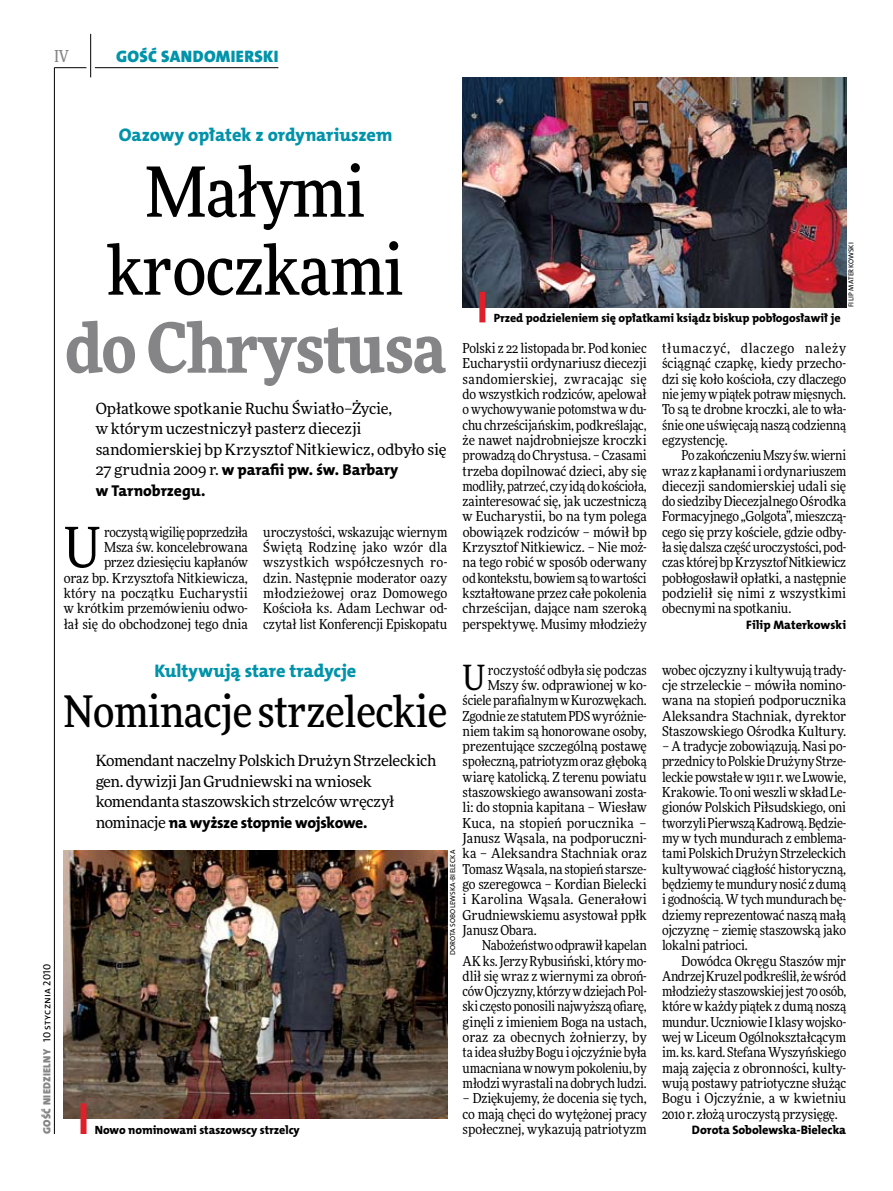
<style>
.page{position:relative;width:893px;height:1191px;background:#fff}
.page>*{position:absolute;margin:0;border:0;box-sizing:border-box;transform-origin:0 0}
.t1{font:500 69px/78px "Freeday Narrow";letter-spacing:-.01em;color:#000;text-align:center}
.t2{font:900 69px "Freeday Narrow";letter-spacing:-.01em;color:#858486}
.t3{font:55.95px "Freeday Narrow News";color:#000}
.t4{font:500 43.5px "Freeday Narrow";letter-spacing:-.01em;color:#000}
.t5{font:34.8px "Freeday Narrow News";color:#000}
.t6{font:18.3px "The Mix HP8 Ex Bld";letter-spacing:-.005em;color:#0093aa}
.t7{font:16.65px "The Mix HP9 Blk";letter-spacing:.02em;color:#0093aa}
.t8{font:500 16.5px "Freeday Narrow";color:#858486;scale:.9 1}
.t9{font:15.75px/20.4px "The Mix HP8 Ex Bld";letter-spacing:-.005em;color:#000}
.t10{font:15.45px/20.4px "Freeday News";letter-spacing:-.015em;color:#000}
.t11{font:13.65px/15.3px "Freeday Narrow News";letter-spacing:-.01em;color:#000;text-align:justify}
.t12{font:13.65px "Freeday Narrow News";letter-spacing:.01em;color:#000}
.t13{font:12.3px "The Mix HP8 Ex Bld";color:#000}
.t14{font:12px "The Mix HP8 Ex Bld";letter-spacing:-.005em;color:#000}
.t15{font:10.5px "The Mix HP9 Blk";letter-spacing:.025em;color:#858486}
.t16{font:7.2px "The Mix HP5 Plain";letter-spacing:.015em;color:#000}
.s1{font-family:"Freeday News";font-size:15.45px}
.s2{font-family:"The Mix HP5 Plain";color:#000}
</style>
<div class="page">
<hr style="left:54px;top:67px;width:1px;height:1067px;background:#000">
<hr style="left:90px;top:34px;width:1px;height:43px;background:#000">
<hr style="left:54px;top:67px;width:32px;height:1px;background:#000">
<hr style="left:95px;top:67px;width:183px;height:1px;background:#000">
<img style="left:463px;top:77px;width:383px;height:230px">
<img style="left:64px;top:850px;width:383px;height:268px">
<div style="left:479px;top:292px;width:6px;height:30px;background:#df1f2a"></div>
<div style="left:81px;top:1103px;width:6px;height:31px;background:#df1f2a"></div>
<p class="t8" style="left:54px;top:46px;width:17px">IV</p>
<p class="t7" style="left:116px;top:46px;width:164px">GOŚĆ SANDOMIERSKI</p>
<h3 class="t6" style="left:119px;top:123px;width:275px">Oazowy opłatek z ordynariuszem</h3>
<h1 class="t1" style="left:107px;top:152px;width:299px">Małymi kroczkami</h1>
<h1 class="t2" style="left:65px;top:303px;width:382px">do Chrystusa</h1>
<p class="t10" style="left:96px;top:398px;width:352px">Opłatkowe spotkanie Ruchu Światło–Życie,<br>w którym uczestniczył pasterz diecezji sandomierskiej bp Krzysztof Nitkiewicz, odbyło się</p>
<p class="t9" style="left:96px;top:460px;width:304px"><span class="s1">27 grudnia 2009 r.</span> w parafii pw. św. Barbary w Tarnobrzegu.</p>
<p class="t11" style="left:64px;top:524px;width:186px;text-align:right">roczystą wigilię poprzedziła<br>Msza św. koncelebrowana<br>przez dziesięciu kapłanów<br>oraz bp. Krzysztofa Nitkiewicza, który na początku Eucharystii w krótkim przemówieniu odwo&shy;łał się do obchodzonej tego dnia</p>
<p class="t11" style="left:263px;top:524px;width:186px">uroczystości, wskazując wiernym Świętą Rodzinę jako wzór dla wszystkich współczesnych ro&shy;dzin. Następnie moderator oazy młodzieżowej oraz Domowego Kościoła ks. Adam Lechwar od&shy;czytał list Konferencji Episkopatu</p>
<h2 class="t3" style="left:64px;top:513px;width:38px">U</h2>
<p class="t14" style="left:494px;top:311px;width:349px">Przed podzieleniem się opłatkami ksiądz biskup pobłogosławił je</p>
<p class="t16" style="left:846px;top:307px;width:66px;rotate:-90deg">Filip Materkowski</p>
<p class="t11" style="left:463px;top:340px;width:186px">Polski z 22 listopada br. Pod koniec Eucharystii ordynariusz diecezji sandomierskiej, zwracając się do wszystkich rodziców, apelował owychowywanie potomstwa wdu&shy;chu chrześcijańskim, podkreślając, że nawet najdrobniejsze kroczki prowadzą doChrystusa. – Czasami trzeba dopilnować dzieci, aby się modliły, patrzeć, czyidą dokościoła, zainteresować się, jak uczestniczą w Eucharystii, bo na tym polega obowiązek rodziców – mówił bp Krzysztof Nitkiewicz. – Nie moż&shy;na tego robić w sposób oderwany odkontekstu, bowiem są towartości kształtowane przez całe pokolenia chrześcijan, dające nam szeroką perspektywę. Musimy młodzieży</p>
<p class="t11" style="left:662px;top:340px;width:186px">tłumaczyć, dlaczego należy ściągnąć czapkę, kiedy przecho&shy;dzi się koło kościoła, czy dlaczego nie jemy wpiątek potraw mięsnych.<br>To są te drobne kroczki, ale to wła&shy;śnie one uświęcają naszą codzienną egzystencję.</p>
<p class="t11" style="left:662px;top:447px;width:186px;text-indent:20px">Pozakończeniu Mszy św. wierni wraz z kapłanami i ordynariuszem diecezji sandomierskiej udali się do siedziby Diecezjalnego Ośrodka Formacyjnego „Golgota”, mieszczą&shy;cego się przy kościele, gdzie odby&shy;ła się dalsza część uroczystości, pod&shy;czas której bp Krzysztof Nitkiewicz pobłogosławił opłatki, a następnie podzielił się nimi z wszystkimi obecnymi na spotkaniu.</p>
<p class="t13" style="left:746px;top:616px;width:101px">Filip Materkowski</p>
<p class="t15" style="left:40px;top:1134px;width:171px;rotate:-90deg">GOŚĆ NIEDZIELNY <span class="s2">10 stycznia 2010</span></p>
<h3 class="t6" style="left:155px;top:659px;width:203px">Kultywują stare tradycje</h3>
<h3 class="t4" style="left:64px;top:684px;width:385px">Nominacje strzeleckie</h3>
<p class="t10" style="left:96px;top:750px;width:342px">Komendant naczelny Polskich Drużyn Strzeleckich gen. dywizji Jan Grudniewski na wniosek komendanta staszowskich strzelców wręczył</p>
<p class="t9" style="left:96px;top:812px;width:273px"><span class="s1">nominacje</span> na wyższe stopnie wojskowe.</p>
<h3 class="t5" style="left:463px;top:656px;width:24px">U</h3>
<p class="t11" style="left:488px;top:662px;width:161px">roczystość odbyła się podczas</p>
<p class="t11" style="left:488px;top:677px;width:161px">Mszy św. odprawionej w ko-</p>
<p class="t11" style="left:463px;top:692px;width:186px">ściele parafialnym wKurozwękach.</p>
<p class="t11" style="left:463px;top:708px;width:186px">Zgodnie ze statutem PDS wyróżnie-</p>
<p class="t11" style="left:463px;top:723px;width:186px">niem takim są honorowane osoby,</p>
<p class="t11" style="left:463px;top:738px;width:186px">prezentujące szczególną postawę</p>
<p class="t11" style="left:463px;top:754px;width:186px">społeczną, patriotyzm oraz głęboką</p>
<p class="t11" style="left:463px;top:769px;width:186px">wiarę katolicką. Z terenu powiatu</p>
<p class="t11" style="left:463px;top:784px;width:186px">staszowskiego awansowani zosta-</p>
<p class="t11" style="left:463px;top:799px;width:186px">li: do stopnia kapitana – Wiesław</p>
<p class="t12" style="left:463px;top:814px;width:186px">Kuca, na stopień porucznika –</p>
<p class="t11" style="left:463px;top:830px;width:186px">Janusz Wąsala, na podporuczni-</p>
<p class="t11" style="left:463px;top:845px;width:186px">ka – Aleksandra Stachniak oraz</p>
<p class="t11" style="left:463px;top:861px;width:186px">Tomasz Wąsala, na stopień starsze-</p>
<p class="t11" style="left:463px;top:876px;width:186px">go szeregowca – Kordian Bielecki</p>
<p class="t11" style="left:463px;top:891px;width:186px">i Karolina Wąsala. Generałowi</p>
<p class="t11" style="left:463px;top:907px;width:186px">Grudniewskiemu asystował ppłk</p>
<p class="t11" style="left:463px;top:922px;width:76px">Janusz Obara.</p>
<p class="t11" style="left:482px;top:937px;width:166px">Nabożeństwo odprawił kapelan</p>
<p class="t11" style="left:463px;top:953px;width:186px">AK ks.Jerzy Rybusiński, który mo-</p>
<p class="t11" style="left:463px;top:968px;width:186px">dlił się wraz z wiernymi za obroń-</p>
<p class="t11" style="left:463px;top:983px;width:186px">ców Ojczyzny, którzy wdziejach Pol-</p>
<p class="t11" style="left:463px;top:998px;width:186px">ski często ponosili najwyższą ofiarę,</p>
<p class="t11" style="left:463px;top:1014px;width:186px">ginęli z imieniem Boga na ustach,</p>
<p class="t11" style="left:463px;top:1029px;width:186px">oraz za obecnych żołnierzy, by</p>
<p class="t11" style="left:463px;top:1044px;width:186px">ta idea służby Bogu i ojczyźnie była</p>
<p class="t11" style="left:463px;top:1060px;width:186px">umacniana wnowym pokoleniu, by</p>
<p class="t11" style="left:463px;top:1075px;width:186px">młodzi wyrastali na dobrych ludzi.</p>
<p class="t11" style="left:463px;top:1090px;width:186px">– Dziękujemy, że docenia się tych, co mają chęci do wytężonej pracy społecznej, wykazują patriotyzm</p>
<p class="t16" style="left:448px;top:955px;width:106px;rotate:-90deg">Dorota Sobolewska-Bielecka</p>
<p class="t14" style="left:95px;top:1122px;width:206px">Nowo nominowani staszowscy strzelcy</p>
<p class="t11" style="left:662px;top:662px;width:186px">wobec ojczyzny i kultywują trady&shy;cje strzeleckie – mówiła nomino&shy;wana na stopień podporucznika Aleksandra Stachniak, dyrektor Staszowskiego Ośrodka Kultury.</p>
<p class="t11" style="left:662px;top:738px;width:186px">– A tradycje zobowiązują. Nasi po&shy;przednicy toPolskie Drużyny Strze&shy;leckie powstałe w1911 r. we Lwowie, Krakowie. To oni weszli wskład Le&shy;gionów Polskich Piłsudskiego, oni tworzyli Pierwszą Kadrową. Będzie&shy;my w tych mundurach z emblema&shy;tami Polskich Drużyn Strzeleckich kultywować ciągłość historyczną, będziemy temundury nosić zdumą i godnością. Wtych mundurach bę&shy;dziemy reprezentować naszą małą ojczyznę – ziemię staszowską jako lokalni patrioci.</p>
<p class="t11" style="left:662px;top:953px;width:186px;text-indent:20px">Dowódca Okręgu Staszów mjr Andrzej Kruzel podkreślił, żewśród młodzieży staszowskiej jest 70 osób, które wkażdy piątek z dumą noszą mundur. Uczniowie I klasy wojsko&shy;wej w Liceum Ogólnokształcącym im. ks.kard. Stefana Wyszyńskiego mają zajęcia z obronności, kulty&shy;wują postawy patriotyczne służąc Bogu i Ojczyźnie, a w kwietniu 2010 r. złożą uroczystą przysięgę.</p>
<p class="t13" style="left:692px;top:1122px;width:156px">Dorota Sobolewska-Bielecka</p>
</div>
